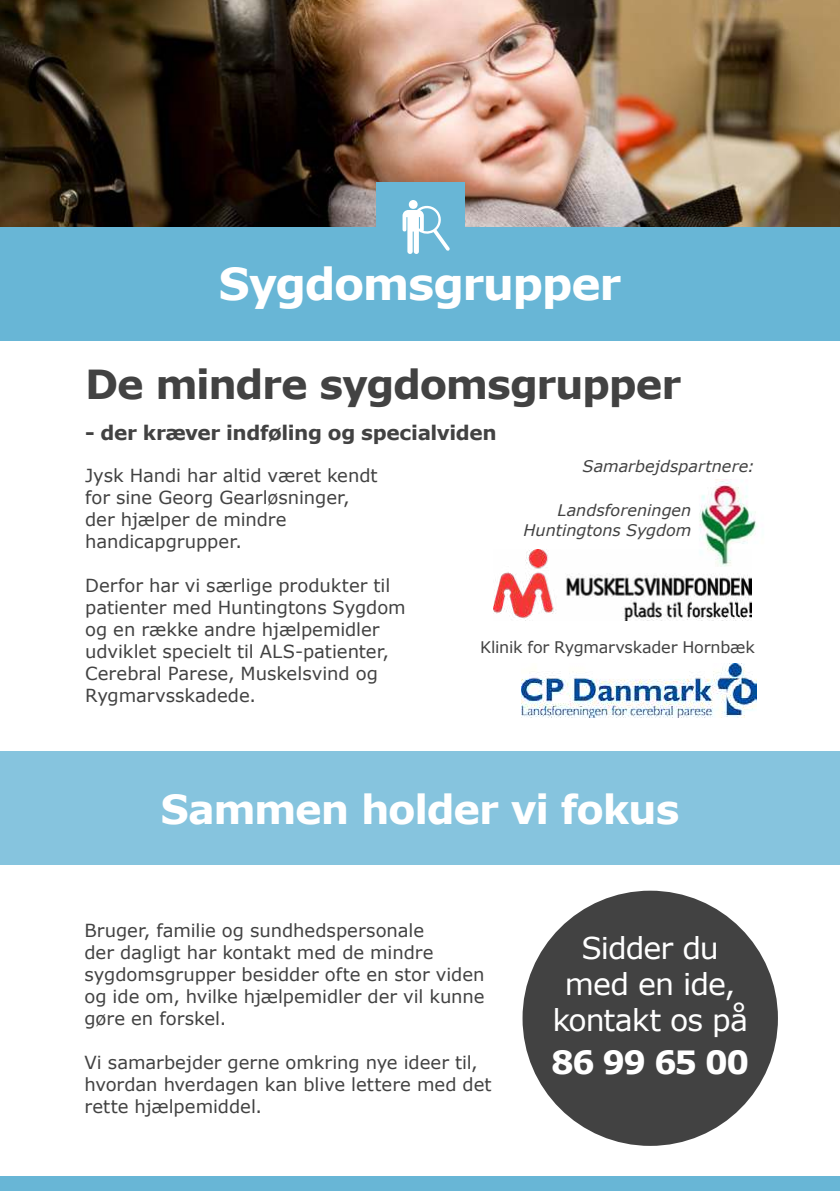
<style>
.page{position:relative;width:840px;height:1191px;background:#fff}
.page>*{position:absolute;margin:0;border:0;box-sizing:border-box;transform-origin:0 0}
.t1{font:700 44px "Verdana";letter-spacing:-.035em;color:#fff}
.t2{font:700 40px "Verdana";letter-spacing:-.03em;color:#424242}
.t3{font:700 40px "Verdana";letter-spacing:-.035em;color:#fff}
.t4{font:700 32px "Verdana";letter-spacing:-.06em;color:#fff}
.t5{font:30px/36px "Verdana";letter-spacing:-.035em;color:#fff;text-align:center}
.t6{font:700 20px "Verdana";letter-spacing:-.02em;color:#424242}
.t7{font:18px/22px "Verdana";letter-spacing:-.005em;color:#424242}
.t8{font:italic 16px/20px "Verdana";color:#424242;text-align:right}
.t9{font:16px "Verdana";letter-spacing:-.015em;color:#424242}
</style>
<div class="page">
<div style="left:0;top:751px;width:839px;height:114px;background:#86c4de"></div>
<img style="left:0;top:0;width:839px;height:227px">
<div style="left:0;top:227px;width:839px;height:113px;background:#68b6d6"></div>
<div style="left:0;top:1176px;width:839px;height:15px;background:#68b6d6"></div>
<div style="left:522px;top:890px;width:255px;height:255px;background:#424242;border-radius:50%"></div>
<img style="left:699px;top:480px;width:58px;height:69px">
<img style="left:521px;top:663px;width:235px;height:54px">
<img style="left:493px;top:549px;width:257px;height:71px">
<div style="left:375px;top:183px;width:89px;height:88px;background:#68b6d6"></div>
<svg style="left:402px;top:200px;width:47px;height:54px"></svg>
<h1 class="t1" style="left:218px;top:263px;width:404px">Sygdomsgrupper</h1>
<h2 class="t2" style="left:85px;top:365px;width:597px">De mindre sygdomsgrupper</h2>
<p class="t6" style="left:85px;top:423px;width:413px">- der kræver indføling og specialviden</p>
<p class="t7" style="left:85px;top:464px;width:294px">Jysk Handi har altid været kendt for sine Georg Gearløsninger, der hjælper de mindre handicapgrupper.</p>
<p class="t7" style="left:85px;top:574px;width:322px">Derfor har vi særlige produkter til patienter med Huntingtons Sygdom og en række andre hjælpemidler udviklet specielt til ALS-patienter,<br>Cerebral Parese, Muskelsvind og<br>Rygmarvsskadede.</p>
<p class="t8" style="left:582px;top:458px;width:174px">Samarbejdspartnere:</p>
<p class="t8" style="left:523px;top:501px;width:169px">Landsforeningen<br>Huntingtons Sygdom</p>
<p class="t9" style="left:480px;top:637px;width:276px">Klinik for Rygmarvskader Hornbæk</p>
<h2 class="t3" style="left:160px;top:790px;width:520px">Sammen holder vi fokus</h2>
<p class="t7" style="left:84px;top:919px;width:401px">Bruger, familie og sundhedspersonale<br>der dagligt har kontakt med de mindre sygdomsgrupper besidder ofte en stor viden og ide om, hvilke hjælpemidler der vil kunne gøre en forskel.</p>
<p class="t7" style="left:84px;top:1051px;width:408px">Vi samarbejder gerne omkring nye ideer til, hvordan hverdagen kan blive lettere med det rette hjælpemiddel.</p>
<h3 class="t5" style="left:552px;top:929px;width:197px">Sidder du med en ide, kontakt os på</h3>
<h3 class="t4" style="left:551px;top:1047px;width:199px">86 99 65 00</h3>
</div>
